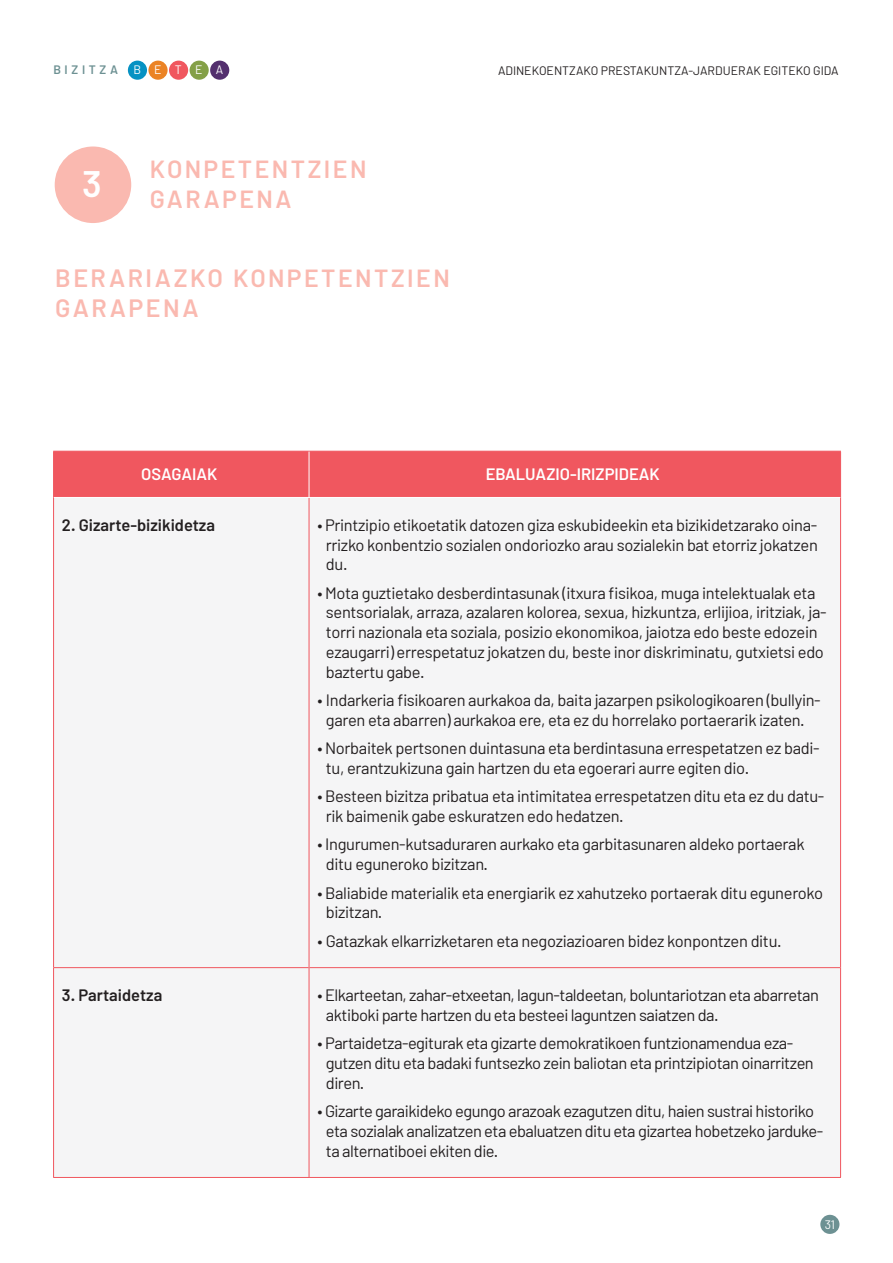
<style>
.page{position:relative;width:893px;height:1263px;background:#fff}
.page>*{position:absolute;margin:0;border:0;box-sizing:border-box;transform-origin:0 0}
.t1{font:600 36.9px "Barlow";color:#fff}
.t2{font:600 25.05px "Barlow";letter-spacing:.1em;color:#fab9b0}
.t3{font:600 24.75px/29.7px "Barlow";letter-spacing:.1em;color:#fab9b0}
.t4{font:16.5px/19.8px "Barlow";letter-spacing:-.02em;color:#231f20}
.t5{font:600 16.5px "Barlow";color:#231f20}
.t6{font:600 16.5px "Barlow";color:#fff}
.t7{font:12.3px "Barlow";color:#231f20}
.t8{font:600 12.3px "Barlow";letter-spacing:.3em;color:#6d9193}
.t9{font:12.3px "Barlow";color:#fff}
.s1{font-size:25.05px}
</style>
<div class="page">
<div style="left:128px;top:61px;width:19px;height:19px;background:#0792c3;border-radius:50%"></div>
<div style="left:148px;top:61px;width:20px;height:19px;background:#eb8325;border-radius:50%"></div>
<div style="left:169px;top:61px;width:19px;height:19px;background:#f0575f;border-radius:50%"></div>
<div style="left:190px;top:61px;width:19px;height:19px;background:#84a047;border-radius:50%"></div>
<div style="left:210px;top:61px;width:19px;height:19px;background:#532f6e;border-radius:50%"></div>
<div style="left:820px;top:1215px;width:19px;height:19px;background:#6d9193;border-radius:50%"></div>
<div style="left:55px;top:146px;width:76px;height:77px;background:#fab9b0;border-radius:50%"></div>
<div style="left:54px;top:452px;width:786px;height:45px;background:#f0575f"></div>
<div style="left:54px;top:498px;width:786px;height:679px;background:#f5f5f6"></div>
<hr style="left:54px;top:967px;width:255px;height:1px;background:#f0575f">
<hr style="left:309px;top:967px;width:531px;height:1px;background:#f0575f">
<hr style="left:53px;top:1177px;width:256px;height:1px;background:#f0575f">
<hr style="left:309px;top:1177px;width:532px;height:1px;background:#f0575f">
<hr style="left:53px;top:451px;width:256px;height:1px;background:#f0575f">
<hr style="left:53px;top:452px;width:1px;height:45px;background:#f0575f">
<hr style="left:309px;top:451px;width:532px;height:1px;background:#f0575f">
<hr style="left:840px;top:452px;width:1px;height:45px;background:#f0575f">
<hr style="left:53px;top:497px;width:1px;height:471px;background:#f0575f">
<hr style="left:309px;top:498px;width:1px;height:470px;background:#f0575f">
<hr style="left:840px;top:497px;width:1px;height:471px;background:#f0575f">
<hr style="left:53px;top:968px;width:1px;height:209px;background:#f0575f">
<hr style="left:309px;top:968px;width:1px;height:209px;background:#f0575f">
<hr style="left:840px;top:968px;width:1px;height:209px;background:#f0575f">
<hr style="left:309px;top:452px;width:1px;height:45px;background:#fff">
<p class="t8" style="left:53px;top:62px;width:66px">BIZITZA</p>
<p class="t9" style="left:134px;top:62px;width:29px">B E</p>
<p class="t9" style="left:195px;top:62px;width:29px">E A</p>
<p class="t7" style="left:498px;top:63px;width:342px">ADINEKOENTZAKO PRESTAKUNTZA-JARDUERAK EGITEKO GIDA</p>
<p class="t9" style="left:175px;top:62px;width:8px">T</p>
<p class="t1" style="left:82px;top:161px;width:21px">3</p>
<p class="t3" style="left:150px;top:154px;width:218px">KONPETENTZIEN<br>GARAPENA</p>
<p class="t3" style="left:55px;top:262px;width:396px"><span class="s1">BERARIAZKO</span> KONPETENTZIEN</p>
<p class="t2" style="left:55px;top:292px;width:145px">GARAPENA</p>
<p class="t6" style="left:141px;top:464px;width:78px">OSAGAIAK</p>
<p class="t6" style="left:486px;top:464px;width:176px">EBALUAZIO-IRIZPIDEAK</p>
<p class="t5" style="left:62px;top:514px;width:155px">2. Gizarte-bizikidetza</p>
<p class="t4" style="left:326px;top:514px;width:493px;text-align:justify;text-indent:-9px">• Printzipio etikoetatik datozen giza eskubideekin eta bizikidetzarako oina&shy;rrizko konbentzio sozialen ondoriozko arau sozialekin bat etorriz jokatzen du.</p>
<p class="t4" style="left:326px;top:582px;width:502px;text-indent:-9px">• Mota guztietako desberdintasunak (itxura fisikoa, muga intelektualak eta sentsorialak, arraza, azalaren kolorea, sexua, hizkuntza, erlijioa, iritziak, ja&shy;torri nazionala eta soziala, posizio ekonomikoa, jaiotza edo beste edozein ezaugarri) errespetatuz jokatzen du, beste inor diskriminatu, gutxietsi edo baztertu gabe.</p>
<p class="t4" style="left:317px;top:690px;width:505px;text-align:center">• Indarkeria fisikoaren aurkakoa da, baita jazarpen psikologikoaren (bullyin&shy;garen eta abarren) aurkakoa ere, eta ez du horrelako portaerarik izaten.</p>
<p class="t4" style="left:326px;top:738px;width:495px;text-indent:-9px">• Norbaitek pertsonen duintasuna eta berdintasuna errespetatzen ez badi&shy;tu, erantzukizuna gain hartzen du eta egoerari aurre egiten dio.</p>
<p class="t4" style="left:326px;top:786px;width:500px;text-indent:-9px">• Besteen bizitza pribatua eta intimitatea errespetatzen ditu eta ez du datu&shy;rik baimenik gabe eskuratzen edo hedatzen.</p>
<p class="t4" style="left:326px;top:834px;width:480px;text-indent:-9px">• Ingurumen-kutsaduraren aurkako eta garbitasunaren aldeko portaerak ditu eguneroko bizitzan.</p>
<p class="t4" style="left:326px;top:882px;width:499px;text-indent:-9px">• Baliabide materialik eta energiarik ez xahutzeko portaerak ditu eguneroko bizitzan.</p>
<p class="t4" style="left:317px;top:930px;width:466px">• Gatazkak elkarrizketaren eta negoziazioaren bidez konpontzen ditu.</p>
<p class="t5" style="left:62px;top:985px;width:102px">3. Partaidetza</p>
<p class="t4" style="left:326px;top:985px;width:495px;text-indent:-9px">• Elkarteetan, zahar-etxeetan, lagun-taldeetan, boluntariotzan eta abarretan aktiboki parte hartzen du eta besteei laguntzen saiatzen da.</p>
<p class="t4" style="left:326px;top:1033px;width:489px;text-indent:-9px">• Partaidetza-egiturak eta gizarte demokratikoen funtzionamendua eza&shy;gutzen ditu eta badaki funtsezko zein baliotan eta printzipiotan oinarritzen diren.</p>
<p class="t4" style="left:326px;top:1101px;width:499px;text-indent:-9px">• Gizarte garaikideko egungo arazoak ezagutzen ditu, haien sustrai historiko eta sozialak analizatzen eta ebaluatzen ditu eta gizartea hobetzeko jarduke&shy;ta alternatiboei ekiten die.</p>
<p class="t9" style="left:825px;top:1216px;width:12px">31</p>
</div>
